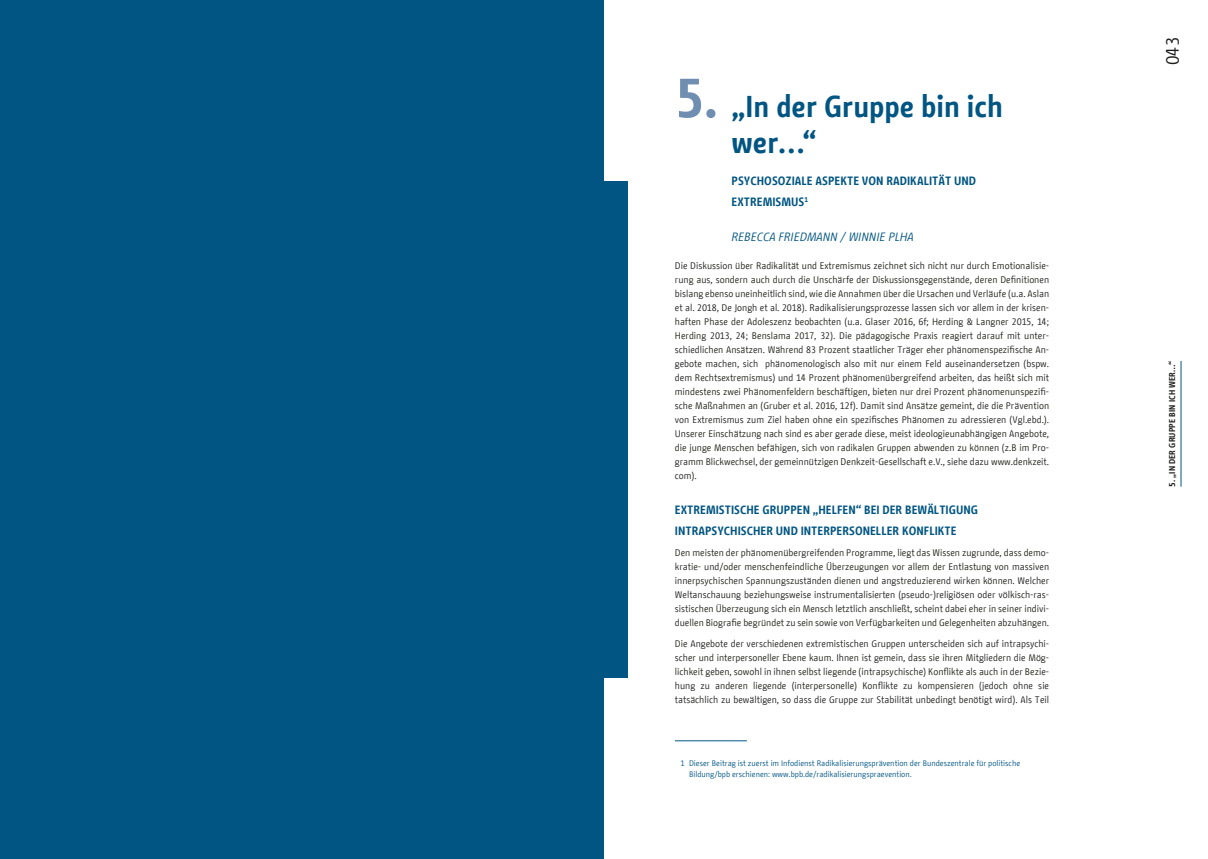
<style>
.page{position:relative;width:1208px;height:859px;background:#fff}
.page>*{position:absolute;margin:0;border:0;box-sizing:border-box;transform-origin:0 0}
._002_Überschrift_Inh{font:700 30px "BMF Change";color:#005583}
._002_Überschrift_2_G{font:700 30px "BMF Change";color:#005583}
.t1{font:18px "BMF Change";color:#1d1d1b}
._002_Überschrift_2_G-2{font:700 12px/21px "BMF Change";color:#005583}
._002_Überschrift_2_G-3{font:italic 12px "BMF Change";color:#005583}
._002_Fliesstext_9_5{font:9.5px/14px "BMF Change";color:#1d1d1b;text-align:justify}
.t2{font:700 8.5px "BMF Change";letter-spacing:.01em;color:#1d1d1b}
._002_Marginalspalte{font:8px/11px "BMF Change";color:#005583}
.s1{font-size:55px;color:#6f8eb1}
</style>
<div class="page">
<div style="left:0;top:0;width:604px;height:859px;background:#005583"></div>
<div style="left:582px;top:181px;width:45px;height:496px;background:#005583"></div>
<hr style="left:1180px;top:361px;width:1px;height:126px;background:#005583">
<p class="_002_Überschrift_Inh" style="left:675px;top:85px;width:329px"><span class="s1">5.</span> „In der Gruppe bin ich</p>
<p class="_002_Überschrift_2_G" style="left:731px;top:121px;width:86px">wer…“</p>
<p class="_002_Überschrift_2_G-2" style="left:731px;top:171px;width:246px">PSYCHOSOZIALE ASPEKTE VON RADIKALITÄT UND<br>EXTREMISMUS<sup>1</sup></p>
<p class="_002_Überschrift_2_G-3" style="left:731px;top:229px;width:183px">REBECCA FRIEDMANN / WINNIE PLHA</p>
<p class="_002_Fliesstext_9_5" style="left:675px;top:259px;width:376px">Die Diskussion über Radikalität und Extremismus zeichnet sich nicht nur durch Emotionalisie&shy;rung aus, sondern auch durch die Unschärfe der Diskussionsgegenstände, deren Definitionen bislang ebenso uneinheitlich sind, wie die Annahmen über die Ursachen und Verläufe (u.a. Aslan et al. 2018, De Jongh et al. 2018). Radikalisierungsprozesse lassen sich vor allem in der krisen&shy;haften Phase der Adoleszenz beobachten (u.a. Glaser 2016, 6f; Herding &amp; Langner 2015, 14; Herding 2013, 24; Benslama 2017, 32). Die pädagogische Praxis reagiert darauf mit unter&shy;schiedlichen Ansätzen. Während 83 Prozent staatlicher Träger eher phänomenspezifische An&shy;gebote machen, sich phänomenologisch also mit nur einem Feld auseinandersetzen (bspw. dem Rechtsextremismus) und 14 Prozent phänomenübergreifend arbeiten, das heißt sich mit mindestens zwei Phänomenfeldern beschäftigen, bieten nur drei Prozent phänomenunspezifi&shy;sche Maßnahmen an (Gruber et al. 2016, 12f). Damit sind Ansätze gemeint, die die Prävention von Extremismus zum Ziel haben ohne ein spezifisches Phänomen zu adressieren (Vgl.ebd.).<br>Unserer Einschätzung nach sind es aber gerade diese, meist ideologieunabhängigen Angebote, die junge Menschen befähigen, sich von radikalen Gruppen abwenden zu können (z.B im Pro&shy;gramm Blickwechsel, der gemeinnützigen Denkzeit-Gesellschaft e.V., siehe dazu www.denkzeit. com).</p>
<p class="_002_Überschrift_2_G-2" style="left:675px;top:500px;width:305px">EXTREMISTISCHE GRUPPEN „HELFEN“ BEI DER BEWÄLTIGUNG<br>INTRAPSYCHISCHER UND INTERPERSONELLER KONFLIKTE</p>
<p class="_002_Fliesstext_9_5" style="left:675px;top:546px;width:376px">Den meisten der phänomenübergreifenden Programme, liegt das Wissen zugrunde, dass demo&shy;kratie- und/oder menschenfeindliche Überzeugungen vor allem der Entlastung von massiven innerpsychischen Spannungszuständen dienen und angstreduzierend wirken können. Welcher Weltanschauung beziehungsweise instrumentalisierten (pseudo-)religiösen oder völkisch-ras&shy;sistischen Überzeugung sich ein Mensch letztlich anschließt, scheint dabei eher in seiner indivi&shy;duellen Biografie begründet zu sein sowie von Verfügbarkeiten und Gelegenheiten abzuhängen.</p>
<p class="_002_Fliesstext_9_5" style="left:675px;top:637px;width:376px">Die Angebote der verschiedenen extremistischen Gruppen unterscheiden sich auf intrapsychi&shy;scher und interpersoneller Ebene kaum. Ihnen ist gemein, dass sie ihren Mitgliedern die Mög&shy;lichkeit geben, sowohl in ihnen selbst liegende (intrapsychische) Konflikte als auch in der Bezie&shy;hung zu anderen liegende (interpersonelle) Konflikte zu kompensieren (jedoch ohne sie tatsächlich zu bewältigen, so dass die Gruppe zur Stabilität unbedingt benötigt wird). Als Teil</p>
<p class="_002_Marginalspalte" style="left:689px;top:758px;width:333px;text-indent:-9px">1 Dieser Beitrag ist zuerst im Infodienst Radikalisierungsprävention der Bundeszentrale für politische<br>Bildung/bpb erschienen: www.bpb.de/radikalisierungspraevention.</p>
<h2 class="t1" style="left:1159px;top:65px;width:30px;rotate:-90deg">043</h2>
<p class="t2" style="left:1166px;top:487px;width:127px;rotate:-90deg">5. „IN DER GRUPPE BIN ICH WER…“</p>
</div>
